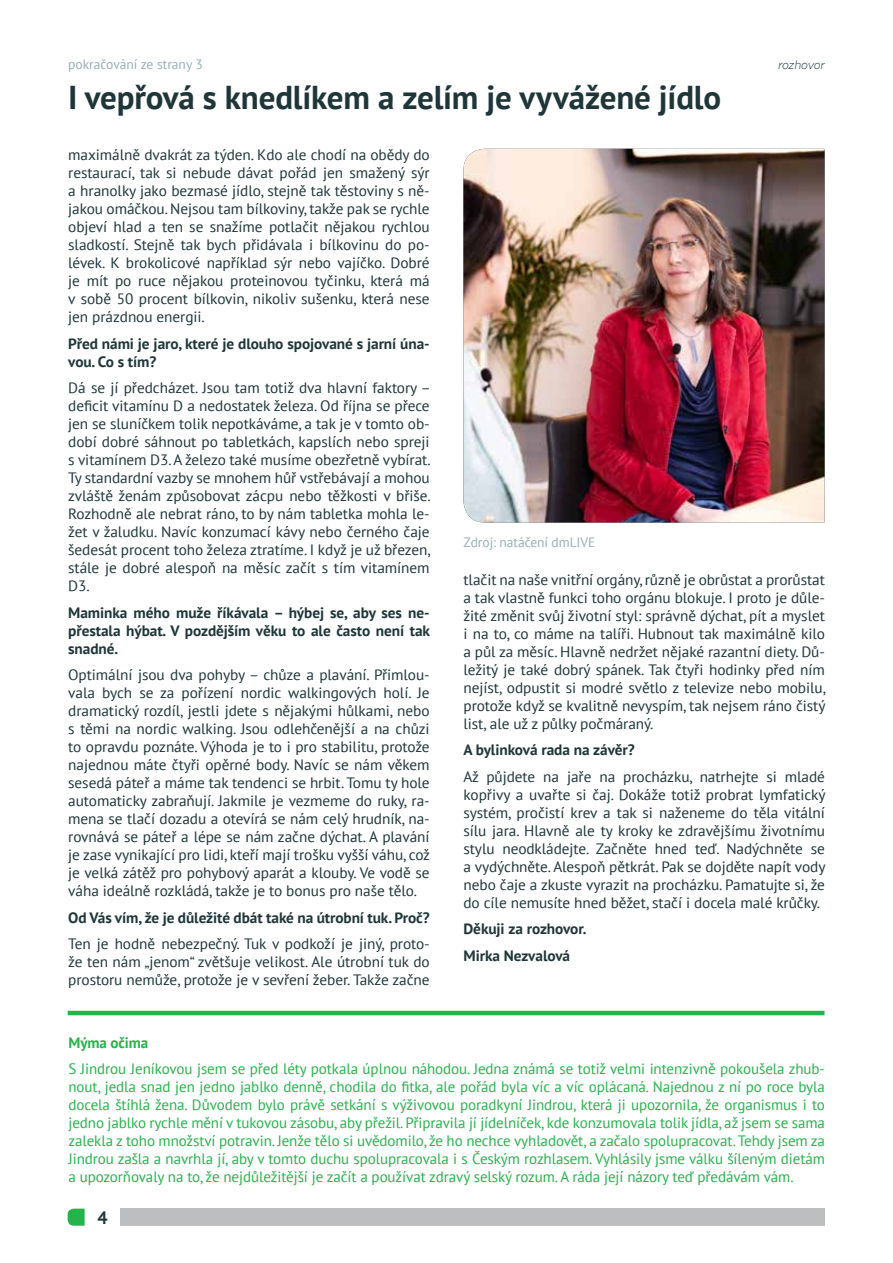
<style>
.page{position:relative;width:893px;height:1263px;background:#fff}
.page>*{position:absolute;margin:0;border:0;box-sizing:border-box;transform-origin:0 0}
.t1{font:700 33px "PT Sans";letter-spacing:-.005em;color:#1f3638}
.t2{font:700 18px "PT Sans";color:#1f3638}
.t3{font:15px/18px "PT Sans";letter-spacing:-.005em;color:#1f3638;text-align:justify}
.t4{font:15px/18px "PT Sans";letter-spacing:-.005em;color:#25b34b;text-align:justify}
.t5{font:700 15px/18px "PT Sans";letter-spacing:-.005em;color:#1f3638}
.t6{font:700 15px "PT Sans";letter-spacing:-.005em;color:#25b34b}
.t7{font:13.5px "PT Sans";letter-spacing:-.005em;color:#96afb1}
.t8{font:italic 12px "Urban Grotesk Li Se";letter-spacing:-.015em;color:#1f3638}
</style>
<div class="page">
<svg style="left:68px;top:1208px;width:17px;height:17px"></svg>
<div style="left:121px;top:1208px;width:704px;height:17px;background:#bcbec0"></div>
<img style="left:463px;top:149px;width:361px;height:373px">
<hr style="left:68px;top:1011px;width:756px;height:4px;background:#25b34b">
<p class="t7" style="left:68px;top:56px;width:136px">pokračování ze strany 3</p>
<p class="t8" style="left:778px;top:57px;width:48px">rozhovor</p>
<h1 class="t1" style="left:68px;top:76px;width:655px">I vepřová s knedlíkem a zelím je vyvážené jídlo</h1>
<p class="t3" style="left:68px;top:146px;width:363px">maximálně dvakrát za týden. Kdo ale chodí na obědy do restaurací, tak si nebude dávat pořád jen smažený sýr a hranolky jako bezmasé jídlo, stejně tak těstoviny s ně&shy;jakou omáčkou. Nejsou tam bílkoviny, takže pak se rychle objeví hlad a ten se snažíme potlačit nějakou rychlou sladkostí. Stejně tak bych přidávala i bílkovinu do po&shy;lévek. K brokolicové například sýr nebo vajíčko. Dobré je mít po ruce nějakou proteinovou tyčinku, která má v sobě 50 procent bílkovin, nikoliv sušenku, která nese jen prázdnou energii.</p>
<p class="t5" style="left:68px;top:334px;width:363px">Před námi je jaro, které je dlouho spojované s jarní úna&shy;vou. Co s tím?</p>
<p class="t3" style="left:68px;top:379px;width:364px">Dá se jí předcházet. Jsou tam totiž dva hlavní faktory – deficit vitamínu D a nedostatek železa. Od října se přece jen se sluníčkem tolik nepotkáváme, a tak je v tomto ob&shy;dobí dobré sáhnout po tabletkách, kapslích nebo spreji s vitamínem D3. A železo také musíme obezřetně vybírat.<br>Ty standardní vazby se mnohem hůř vstřebávají a mohou zvláště ženám způsobovat zácpu nebo těžkosti v břiše.<br>Rozhodně ale nebrat ráno, to by nám tabletka mohla le&shy;žet v žaludku. Navíc konzumací kávy nebo černého čaje šedesát procent toho železa ztratíme. I když je už březen, stále je dobré alespoň na měsíc začít s tím vitamínem D3.</p>
<p class="t5" style="left:68px;top:603px;width:363px;text-align:justify">Maminka mého muže říkávala – hýbej se, aby ses ne&shy;přestala hýbat. V pozdějším věku to ale často není tak snadné.</p>
<p class="t3" style="left:68px;top:666px;width:363px">Optimální jsou dva pohyby – chůze a plavání. Přimlou&shy;vala bych se za pořízení nordic walkingových holí. Je dramatický rozdíl, jestli jdete s nějakými hůlkami, nebo s těmi na nordic walking. Jsou odlehčenější a na chůzi to opravdu poznáte. Výhoda je to i pro stabilitu, protože najednou máte čtyři opěrné body. Navíc se nám věkem sesedá páteř a máme tak tendenci se hrbit. Tomu ty hole automaticky zabraňují. Jakmile je vezmeme do ruky, ra&shy;mena se tlačí dozadu a otevírá se nám celý hrudník, na&shy;rovnává se páteř a lépe se nám začne dýchat. A plavání je zase vynikající pro lidi, kteří mají trošku vyšší váhu, což je velká zátěž pro pohybový aparát a klouby. Ve vodě se váha ideálně rozkládá, takže je to bonus pro naše tělo.</p>
<p class="t5" style="left:68px;top:908px;width:363px">Od Vás vím, že je důležité dbát také na útrobní tuk. Proč?</p>
<p class="t3" style="left:68px;top:935px;width:363px">Ten je hodně nebezpečný. Tuk v podkoží je jiný, proto&shy;že ten nám „jenom“ zvětšuje velikost. Ale útrobní tuk do prostoru nemůže, protože je v sevření žeber. Takže začne</p>
<p class="t7" style="left:463px;top:534px;width:133px">Zdroj: natáčení dmLIVE</p>
<p class="t3" style="left:463px;top:570px;width:364px">tlačit na naše vnitřní orgány, různě je obrůstat a prorůstat a tak vlastně funkci toho orgánu blokuje. I proto je důle&shy;žité změnit svůj životní styl: správně dýchat, pít a myslet i na to, co máme na talíři. Hubnout tak maximálně kilo a půl za měsíc. Hlavně nedržet nějaké razantní diety. Dů&shy;ležitý je také dobrý spánek. Tak čtyři hodinky před ním nejíst, odpustit si modré světlo z televize nebo mobilu, protože když se kvalitně nevyspím, tak nejsem ráno čistý list, ale už z půlky počmáraný.</p>
<p class="t5" style="left:463px;top:740px;width:173px">A bylinková rada na závěr?</p>
<p class="t3" style="left:463px;top:767px;width:363px">Až půjdete na jaře na procházku, natrhejte si mladé kopřivy a uvařte si čaj. Dokáže totiž probrat lymfatický systém, pročistí krev a tak si naženeme do těla vitální sílu jara. Hlavně ale ty kroky ke zdravějšímu životnímu stylu neodkládejte. Začněte hned teď. Nadýchněte se a vydýchněte. Alespoň pětkrát. Pak se dojděte napít vody nebo čaje a zkuste vyrazit na procházku. Pamatujte si, že do cíle nemusíte hned běžet, stačí i docela malé krůčky.</p>
<p class="t5" style="left:463px;top:915px;width:125px;line-height:26.5px">Děkuji za rozhovor.<br>Mirka Nezvalová</p>
<p class="t6" style="left:68px;top:1033px;width:81px">Mýma očima</p>
<p class="t4" style="left:68px;top:1060px;width:758px">S Jindrou Jeníkovou jsem se před léty potkala úplnou náhodou. Jedna známá se totiž velmi intenzivně pokoušela zhub&shy;nout, jedla snad jen jedno jablko denně, chodila do fitka, ale pořád byla víc a víc oplácaná. Najednou z ní po roce byla docela štíhlá žena. Důvodem bylo právě setkání s výživovou poradkyní Jindrou, která ji upozornila, že organismus i to jedno jablko rychle mění v tukovou zásobu, aby přežil. Připravila jí jídelníček, kde konzumovala tolik jídla, až jsem se sama zalekla z toho množství potravin. Jenže tělo si uvědomilo, že ho nechce vyhladovět, a začalo spolupracovat. Tehdy jsem za Jindrou zašla a navrhla jí, aby v tomto duchu spolupracovala i s Českým rozhlasem. Vyhlásily jsme válku šíleným dietám a upozorňovaly na to, že nejdůležitější je začít a používat zdravý selský rozum. A ráda její názory teď předávám vám.</p>
<p class="t2" style="left:98px;top:1206px;width:12px">4</p>
</div>
